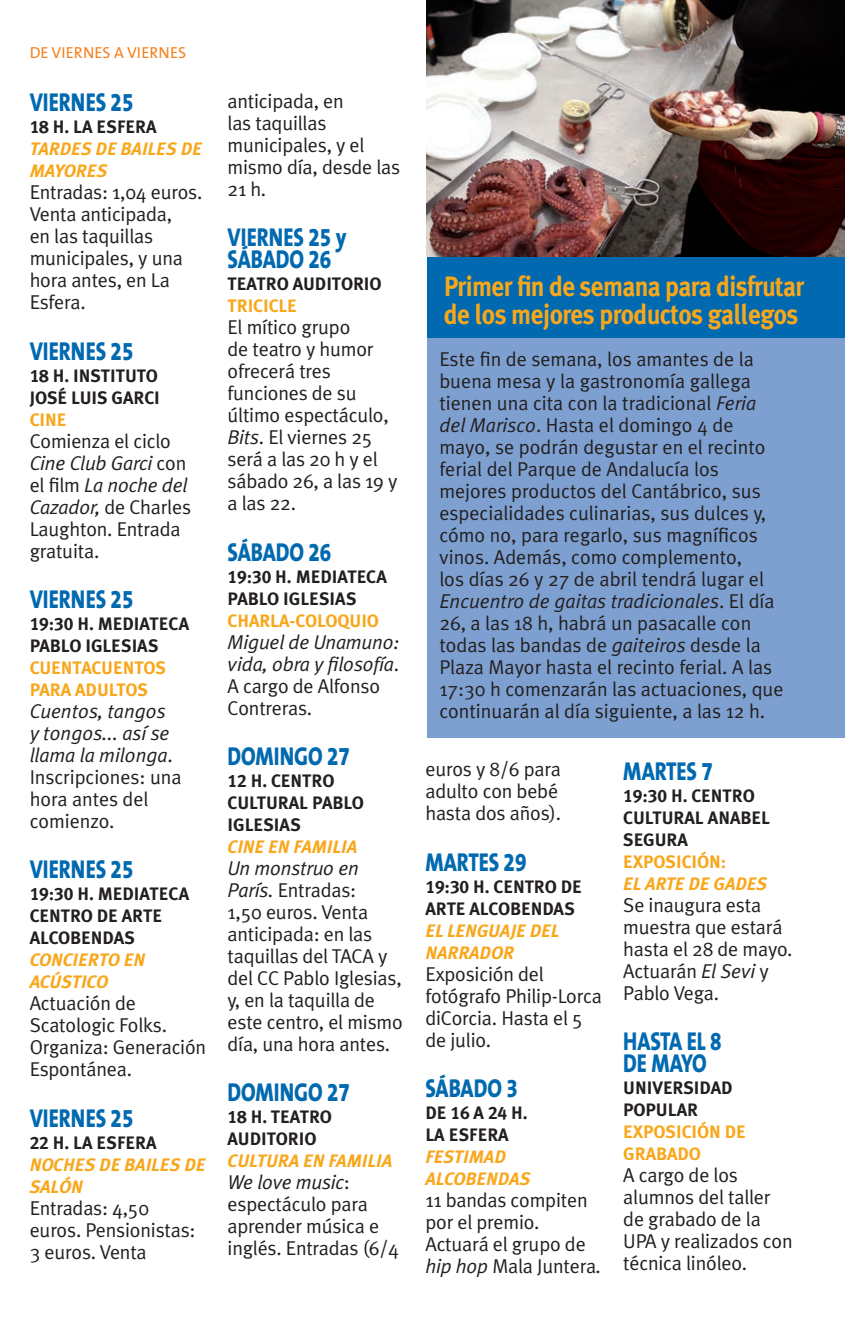
<style>
.page{position:relative;width:845px;height:1321px;background:#fff}
.page>*{position:absolute;margin:0;border:0;box-sizing:border-box;transform-origin:0 0}
.t1{font:700 28px/28px "Meta Plus";letter-spacing:-.025em;color:#f8a71b;scale:.9 1}
.t2{font:800 26px/22px "The Mix B8";letter-spacing:-.005em;color:#0169b0;scale:.8 1}
.t3{font:20px/22px "Meta Plus Normal";letter-spacing:-.01em;color:#231f20}
.t4{font:italic 20px/22px "Meta Plus Normal";letter-spacing:-.005em;color:#231f20}
.t5{font:18px/22px "Meta Plus Bold Caps";letter-spacing:-.005em;color:#231f20}
.t6{font:italic 18px/22px "Meta Plus Bold Caps";letter-spacing:-.005em;color:#f8a71b}
.t7{font:18px/22px "Meta Plus Bold Caps";letter-spacing:-.005em;color:#f8a71b}
.t8{font:italic 700 18px/22px "Meta Plus";letter-spacing:-.005em;color:#f8a71b}
.t9{font:16px "The Sans B5 Plain";color:#f58220}
.s1{font-style:italic}
.s2{font-style:normal}
</style>
<div class="page">
<img style="left:426px;top:0;width:418px;height:257px">
<div style="left:426px;top:257px;width:418px;height:85px;background:#0169b0"></div>
<div style="left:426px;top:338px;width:418px;height:400px;background:#7ea0d0"></div>
<p class="t9" style="left:30px;top:44px;width:158px">DE VIERNES A VIERNES</p>
<h2 class="t2" style="left:30px;top:92px;width:131px">VIERNES 25</h2>
<p class="t5" style="left:30px;top:116px;width:128px">18 H. LA ESFERA</p>
<p class="t6" style="left:30px;top:138px;width:174px">TARDES DE BAILES DE<br>MAYORES</p>
<p class="t3" style="left:30px;top:181px;width:174px">Entradas: 1,04 euros.<br>Venta anticipada,<br>en las taquillas municipales, y una hora antes, en La<br>Esfera.</p>
<h2 class="t2" style="left:30px;top:341px;width:131px">VIERNES 25</h2>
<p class="t5" style="left:30px;top:364px;width:132px">18 H. INSTITUTO<br>JOSÉ LUIS GARCI</p>
<p class="t7" style="left:30px;top:408px;width:38px">CINE</p>
<p class="t3" style="left:30px;top:429px;width:163px">Comienza el ciclo<br><span class="s1">Cine Club Garci</span> con el film <span class="s1">La noche del<br>Cazador,</span> de Charles<br>Laughton. Entrada gratuita.</p>
<h2 class="t2" style="left:30px;top:589px;width:131px">VIERNES 25</h2>
<p class="t5" style="left:30px;top:613px;width:161px">19:30 H. MEDIATECA<br>PABLO IGLESIAS</p>
<p class="t7" style="left:30px;top:657px;width:138px">CUENTACUENTOS<br>PARA ADULTOS</p>
<p class="t4" style="left:30px;top:700px;width:153px">Cuentos, tangos<br>y tongos... así se llama la milonga<span class="s2">.<br>Inscripciones: una hora antes del comienzo.</span></p>
<h2 class="t2" style="left:30px;top:859px;width:131px">VIERNES 25</h2>
<p class="t5" style="left:30px;top:883px;width:161px">19:30 H. MEDIATECA<br>CENTRO DE ARTE<br>ALCOBENDAS</p>
<p class="t6" style="left:30px;top:949px;width:117px">CONCIERTO EN<br>ACÚSTICO</p>
<p class="t3" style="left:30px;top:992px;width:178px">Actuación de<br>Scatologic Folks.<br>Organiza: Generación<br>Espontánea.</p>
<h2 class="t2" style="left:30px;top:1108px;width:131px">VIERNES 25</h2>
<p class="t5" style="left:30px;top:1131px;width:128px">22 H. LA ESFERA</p>
<p class="t6" style="left:30px;top:1153px;width:177px">NOCHES DE BAILES DE<br>SALÓN</p>
<p class="t3" style="left:30px;top:1196px;width:167px">Entradas: 4,50 euros. Pensionistas:<br>3 euros. Venta</p>
<p class="t3" style="left:227px;top:90px;width:174px">anticipada, en<br>las taquillas municipales, y el mismo día, desde las<br>21 h.</p>
<h2 class="t2" style="left:227px;top:227px;width:150px">VIERNES 25 y<br>SÁBADO 26</h2>
<p class="t5" style="left:227px;top:273px;width:155px">TEATRO AUDITORIO</p>
<p class="t7" style="left:227px;top:295px;width:71px">TRICICLE</p>
<p class="t3" style="left:227px;top:316px;width:171px">El mítico grupo<br>de teatro y humor ofrecerá tres funciones de su último espectáculo,<br><span class="s1">Bits</span>. El viernes 25 será a las 20 h y el sábado 26, a las 19 y a las 22.</p>
<h2 class="t2" style="left:227px;top:542px;width:131px">SÁBADO 26</h2>
<p class="t5" style="left:227px;top:565px;width:161px">19:30 H. MEDIATECA<br>PABLO IGLESIAS</p>
<p class="t7" style="left:227px;top:609px;width:153px">CHARLA-COLOQUIO</p>
<p class="t4" style="left:227px;top:630px;width:173px">Miguel de Unamuno: vida, obra y filosofía<span class="s2">.<br>A cargo de Alfonso<br>Contreras.</span></p>
<h2 class="t2" style="left:227px;top:746px;width:154px">DOMINGO 27</h2>
<p class="t5" style="left:227px;top:770px;width:138px">12 H. CENTRO<br>CULTURAL PABLO<br>IGLESIAS</p>
<p class="t6" style="left:227px;top:836px;width:131px">CINE EN FAMILIA</p>
<p class="t3" style="left:227px;top:857px;width:177px"><span class="s1">Un monstruo en<br>París.</span> Entradas:<br>1,50 euros. Venta anticipada: en las taquillas del TACA y del CC Pablo Iglesias, y, en la taquilla de este centro, el mismo día, una hora antes.</p>
<h2 class="t2" style="left:227px;top:1082px;width:154px">DOMINGO 27</h2>
<p class="t5" style="left:227px;top:1106px;width:106px">18 H. TEATRO<br>AUDITORIO</p>
<p class="t6" style="left:227px;top:1150px;width:166px">CULTURA EN FAMILIA</p>
<p class="t3" style="left:227px;top:1171px;width:173px"><span class="s1">We love music</span>: espectáculo para aprender música e inglés. Entradas (6/4</p>
<h1 class="t1" style="left:444px;top:272px;width:402px">Primer fin de semana para disfrutar de los mejores productos gallegos</h1>
<p class="t3" style="left:439px;top:348px;width:346px">Este fin de semana, los amantes de la buena mesa y la gastronomía gallega tienen una cita con la tradicional <span class="s1">Feria del Marisco</span>. Hasta el domingo 4 de mayo, se podrán degustar en el recinto ferial del Parque de Andalucía los mejores productos del Cantábrico, sus especialidades culinarias, sus dulces y, cómo no, para regarlo, sus magníficos vinos. Además, como complemento,<br>los días 26 y 27 de abril tendrá lugar el <span class="s1">Encuentro de gaitas tradicionales</span>. El día 26, a las 18 h, habrá un pasacalle con todas las bandas de <span class="s1">gaiteiros</span> desde la Plaza Mayor hasta el recinto ferial. A las 17:30 h comenzarán las actuaciones, que continuarán al día siguiente, a las 12 h.</p>
<p class="t3" style="left:425px;top:758px;width:137px">euros y 8/6 para adulto con bebé hasta dos años).</p>
<h2 class="t2" style="left:425px;top:852px;width:128px">MARTES 29</h2>
<p class="t5" style="left:425px;top:875px;width:158px">19:30 H. CENTRO DE<br>ARTE ALCOBENDAS</p>
<p class="t8" style="left:425px;top:919px;width:136px">EL LENGUAJE DEL<br>NARRADOR</p>
<p class="t3" style="left:425px;top:962px;width:178px">Exposición del fotógrafo Philip-Lorca diCorcia. Hasta el 5 de julio.</p>
<h2 class="t2" style="left:425px;top:1078px;width:117px">SÁBADO 3</h2>
<p class="t5" style="left:425px;top:1102px;width:104px">DE 16 A 24 H.<br>LA ESFERA</p>
<p class="t8" style="left:425px;top:1146px;width:106px">FESTIMAD<br>ALCOBENDAS</p>
<p class="t3" style="left:425px;top:1189px;width:177px">11 bandas compiten por el premio.<br>Actuará el grupo de <span class="s1">hip hop</span> Mala Juntera<span class="s1">.</span></p>
<h2 class="t2" style="left:623px;top:761px;width:113px">MARTES 7</h2>
<p class="t5" style="left:623px;top:784px;width:148px">19:30 H. CENTRO<br>CULTURAL ANABEL<br>SEGURA</p>
<p class="t7" style="left:623px;top:850px;width:104px">EXPOSICIÓN:</p>
<p class="t8" style="left:623px;top:872px;width:145px">EL ARTE DE GADES</p>
<p class="t3" style="left:623px;top:893px;width:171px">Se inaugura esta muestra que estará hasta el 28 de mayo.<br>Actuarán <span class="s1">El Sevi</span> y<br>Pablo Vega.</p>
<h2 class="t2" style="left:623px;top:1031px;width:124px">HASTA EL 8<br>DE MAYO</h2>
<p class="t5" style="left:623px;top:1077px;width:111px">UNIVERSIDAD<br>POPULAR</p>
<p class="t7" style="left:623px;top:1121px;width:124px">EXPOSICIÓN DE<br>GRABADO</p>
<p class="t3" style="left:623px;top:1164px;width:171px">A cargo de los alumnos del taller de grabado de la<br>UPA y realizados con técnica linóleo.</p>
</div>
